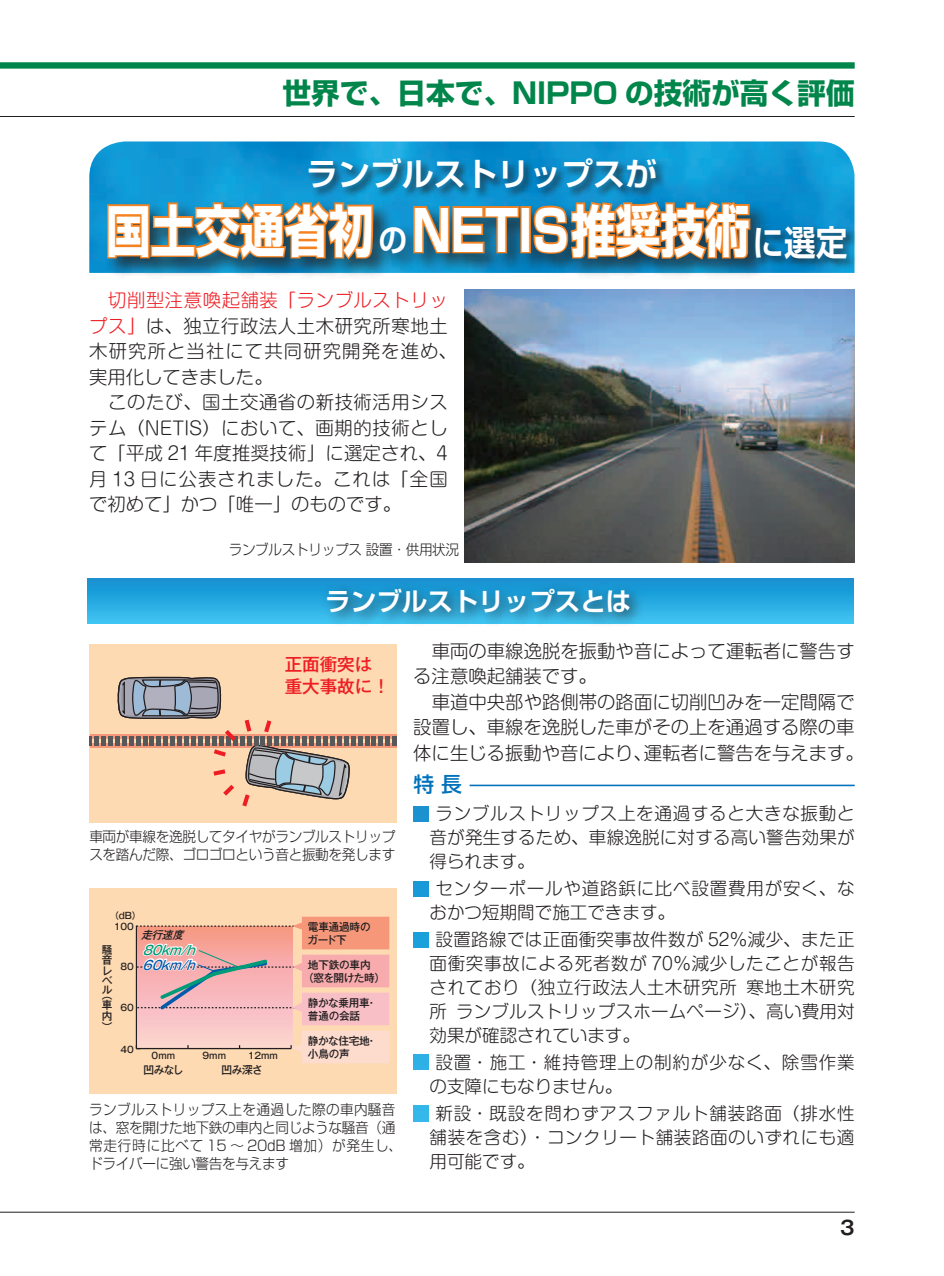
<style>
.page{position:relative;width:944px;height:1276px;background:#fff}
.page>*{position:absolute;margin:0;border:0;box-sizing:border-box;transform-origin:0 0}
.t1{font:700 55.8px "Shin Go Pr 6 N";color:#fff;scale:.8 1}
.t2{font:700 31.95px "Shin Go Pr 6 N De";color:#fff}
.t3{font:700 28.8px "Shin Go Pr 6 N";color:#00854a}
.t4{font:700 25.43px "Shin Go Pr 6 N De";color:#fff}
.t5{font:500 20.7px "Shin Go Pr 6 N";color:#0072bc}
.t6{font:700 19.12px "Gothic MB101 Pr 6 N De";color:#231f20}
.t7{font:300 18.22px/25.4px "Shin M Go Pro";letter-spacing:.03em;color:#231f20}
.t8{font:300 18.22px/25.4px "Shin M Go Pro";letter-spacing:.005em;color:#231f20}
.t9{font:300 17.55px/23.8px "Shin M Go Pro";letter-spacing:.035em;color:#231f20;text-align:justify}
.t10{font:500 17.55px/22.3px "Gothic MB101 Pr 6 N";color:#ee1d23}
.t11{font:300 14.4px/18px "Shin Go Pr 6 N";letter-spacing:-.025em;color:#231f20;scale:.95 1}
.t12{font:italic 500 12.83px "Gothic MB101 Pr 6 N";color:#009b78}
.t13{font:italic 500 12.83px "Gothic MB101 Pr 6 N";color:#015aaa}
.t14{font:500 10.8px/13px "Gothic MB101 Pr 6 N";letter-spacing:-.02em;color:#231f20}
.t15{font:italic 500 10.8px "Gothic MB101 Pr 6 N";color:#231f20}
.t16{font:500 9px "Gothic MB101 Pr 6 N";color:#231f20}
.s1{font-family:"Shin Go Pr 6 N De";font-size:31.95px}
.s2{font-family:"Shin Go Pr 6 N De";font-size:35.1px}
.s3{color:#ee1d23}
.s4{color:#fff}
</style>
<div class="page">
<div style="left:89px;top:644px;width:307px;height:179px;background:#fedab3"></div>
<div style="left:0;top:62px;width:855px;height:7px;background:#00854a"></div>
<hr style="left:0;top:116px;width:855px;height:1px;background:#231f20">
<img style="left:89px;top:141px;width:765px;height:132px">
<div style="left:306px;top:156px;width:361px;height:44px;background:#231f20;opacity:.75"></div>
<div style="left:104px;top:198px;width:667px;height:80px;background:#231f20;opacity:.75"></div>
<svg style="left:105px;top:199px;width:270px;height:64px;background:#76725d"></svg>
<svg style="left:412px;top:202px;width:109px;height:55px;background:#62736c"></svg>
<div style="left:520px;top:206px;width:11px;height:47px;border:3px solid #f58220"></div>
<svg style="left:532px;top:199px;width:220px;height:63px;background:#7c6c52"></svg>
<div style="left:754px;top:224px;width:104px;height:45px;background:#231f20;opacity:.75"></div>
<img style="left:464px;top:289px;width:391px;height:274px">
<div style="left:88px;top:579px;width:765px;height:44px;background:linear-gradient(to bottom,#108fd0,#3dc3f1)"></div>
<div style="left:320px;top:580px;width:324px;height:47px;background:#231f20;opacity:.75"></div>
<hr style="left:90px;top:744px;width:306px;height:4px;background:#f6977a">
<hr style="left:90px;top:734px;width:306px;height:4px;background:#f6977a">
<div style="left:94px;top:736px;width:5px;height:10px;background:#57585a"></div>
<svg style="left:90px;top:736px;width:2px;height:10px"></svg>
<div style="left:101px;top:736px;width:5px;height:10px;background:#57585a"></div>
<div style="left:108px;top:736px;width:5px;height:10px;background:#57585a"></div>
<div style="left:115px;top:736px;width:5px;height:10px;background:#57585a"></div>
<div style="left:233px;top:736px;width:5px;height:10px;background:#57585a"></div>
<hr style="left:240px;top:736px;width:4px;height:10px;background:#57585a">
<hr style="left:247px;top:736px;width:4px;height:10px;background:#57585a">
<hr style="left:254px;top:736px;width:4px;height:10px;background:#57585a">
<hr style="left:261px;top:736px;width:4px;height:10px;background:#57585a">
<hr style="left:268px;top:736px;width:4px;height:10px;background:#57585a">
<div style="left:274px;top:736px;width:5px;height:10px;background:#57585a"></div>
<div style="left:281px;top:736px;width:5px;height:10px;background:#57585a"></div>
<div style="left:288px;top:736px;width:5px;height:10px;background:#57585a"></div>
<div style="left:295px;top:736px;width:5px;height:10px;background:#57585a"></div>
<div style="left:302px;top:736px;width:5px;height:10px;background:#57585a"></div>
<div style="left:309px;top:736px;width:5px;height:10px;background:#57585a"></div>
<div style="left:316px;top:736px;width:5px;height:10px;background:#57585a"></div>
<div style="left:323px;top:736px;width:5px;height:10px;background:#57585a"></div>
<div style="left:330px;top:736px;width:5px;height:10px;background:#57585a"></div>
<div style="left:337px;top:736px;width:5px;height:10px;background:#57585a"></div>
<div style="left:344px;top:736px;width:5px;height:10px;background:#57585a"></div>
<hr style="left:351px;top:736px;width:4px;height:10px;background:#57585a">
<hr style="left:358px;top:736px;width:4px;height:10px;background:#57585a">
<hr style="left:365px;top:736px;width:4px;height:10px;background:#57585a">
<hr style="left:372px;top:736px;width:4px;height:10px;background:#57585a">
<hr style="left:379px;top:736px;width:4px;height:10px;background:#57585a">
<div style="left:385px;top:736px;width:5px;height:10px;background:#57585a"></div>
<hr style="left:392px;top:736px;width:4px;height:10px;background:#57585a">
<svg style="left:245px;top:719px;width:6px;height:12px"></svg>
<svg style="left:264px;top:720px;width:7px;height:12px"></svg>
<svg style="left:117px;top:676px;width:119px;height:119px"></svg>
<svg style="left:242px;top:744px;width:108px;height:62px"></svg>
<hr style="left:470px;top:784px;width:385px;height:2px;background:#0072bc">
<div style="left:89px;top:888px;width:307px;height:206px;background:#fedab3"></div>
<svg style="left:136px;top:916px;width:253px;height:147px"></svg>
<hr style="left:0;top:1211px;width:855px;height:1px;background:#231f20">
<h3 class="t3" style="left:282px;top:70px;width:574px">世界で、日本で、NIPPO の技術が高く評価</h3>
<h2 class="t2" style="left:306px;top:148px;width:352px">ランブルストリップスが</h2>
<h1 class="t1" style="left:106px;top:186px;width:928px">国土交通省初<span class="s1">の</span> NETIS推奨技術<span class="s2">に選定</span></h1>
<p class="t7" style="left:89px;top:285px;width:369px;text-indent:19px"><span class="s3">切削型注意喚起舗装「ランブルストリップス」</span>は、独立行政法人土木研究所寒地土木研究所と当社にて共同研究開発を進め、実用化してきました。<br>　このたび、国土交通省の新技術活用システム（NETIS）において、画期的技術として「平成 21 年度推奨技術」に選定され、4月 13 日に公表されました。これは「全国で初めて」かつ「唯一」のものです。</p>
<p class="t11" style="left:229px;top:539px;width:244px">ランブルストリップス設置・供用状況</p>
<h3 class="t4" style="left:325px;top:580px;width:308px">ランブルストリップスとは</h3>
<p class="t10" style="left:285px;top:652px;width:107px">正面衝突は重大事故に！</p>
<p class="t11" style="left:89px;top:826px;width:324px">車両が車線を逸脱してタイヤがランブルストリップスを踏んだ際、ゴロゴロという音と振動を発します</p>
<p class="t16" style="left:110px;top:908px;width:32px">（dB）</p>
<p class="t16" style="left:114px;top:919px;width:22px">100</p>
<p class="t15" style="left:141px;top:926px;width:48px">走行速度</p>
<p class="t14" style="left:102px;top:944px;width:12px;line-height:10.3px;text-align:justify">騒音レベ</p>
<p class="t14" style="left:102px;top:982px;width:12px">ル</p>
<p class="t14" style="left:102px;top:988px;width:12px;line-height:10.8px;text-align:justify">（車内）</p>
<p class="t16" style="left:121px;top:959px;width:15px">80</p>
<p class="t16" style="left:121px;top:1000px;width:15px">60</p>
<p class="t16" style="left:121px;top:1041px;width:15px">40</p>
<p class="t12" style="left:142px;top:939px;width:61px">80km/h</p>
<p class="t13" style="left:142px;top:954px;width:61px">60km/h</p>
<p class="t16" style="left:152px;top:1047px;width:25px">0mm</p>
<p class="t16" style="left:203px;top:1047px;width:25px">9mm</p>
<p class="t16" style="left:248px;top:1048px;width:32px">12mm</p>
<p class="t14" style="left:222px;top:1063px;width:43px">凹み深さ</p>
<p class="t14" style="left:143px;top:1063px;width:41px">凹みなし</p>
<p class="t14" style="left:308px;top:920px;width:65px">電車通過時のガード下</p>
<p class="t14" style="left:303px;top:958px;width:83px;text-indent:5px">地下鉄の車内<br>（窓を開けた時）</p>
<p class="t14" style="left:308px;top:996px;width:70px">静かな乗用車・普通の会話</p>
<p class="t14" style="left:308px;top:1034px;width:70px">静かな住宅地・小鳥の声</p>
<p class="t11" style="left:89px;top:1099px;width:331px">ランブルストリップス上を通過した際の車内騒音は、窓を開けた地下鉄の車内と同じような騒音（通常走行時に比べて 15 ～ 20dB 増加）が発生し、ドライバーに強い警告を与えます</p>
<p class="t8" style="left:413px;top:636px;width:452px">　車両の車線逸脱を振動や音によって運転者に警告する注意喚起舗装です。<br>　車道中央部や路側帯の路面に切削凹みを一定間隔で設置し、車線を逸脱した車がその上を通過する際の車体に生じる振動や音により、運転者に警告を与えます。</p>
<p class="t5" style="left:414px;top:767px;width:50px">特 長</p>
<p class="t9" style="left:430px;top:799px;width:427px;text-indent:-18px"><span class="s4">■</span> ランブルストリップス上を通過すると大きな振動と音が発生するため、車線逸脱に対する高い警告効果が得られます。</p>
<p class="t9" style="left:430px;top:874px;width:427px;text-indent:-18px"><span class="s4">■</span> センターポールや道路鋲に比べ設置費用が安く、なおかつ短期間で施工できます。</p>
<p class="t9" style="left:430px;top:925px;width:427px;text-indent:-18px"><span class="s4">■</span> 設置路線では正面衝突事故件数が 52％減少、また正面衝突事故による死者数が 70％減少したことが報告されており（独立行政法人土木研究所 寒地土木研究所 ランブルストリップスホームページ）、高い費用対効果が確認されています。</p>
<p class="t9" style="left:430px;top:1048px;width:427px;text-indent:-18px"><span class="s4">■</span> 設置・施工・維持管理上の制約が少なく、除雪作業の支障にもなりません。</p>
<p class="t9" style="left:430px;top:1099px;width:427px;text-indent:-18px"><span class="s4">■</span> 新設・既設を問わずアスファルト舗装路面（排水性舗装を含む）・コンクリート舗装路面のいずれにも適用可能です。</p>
<p class="t6" style="left:840px;top:1212px;width:16px">3</p>
</div>
